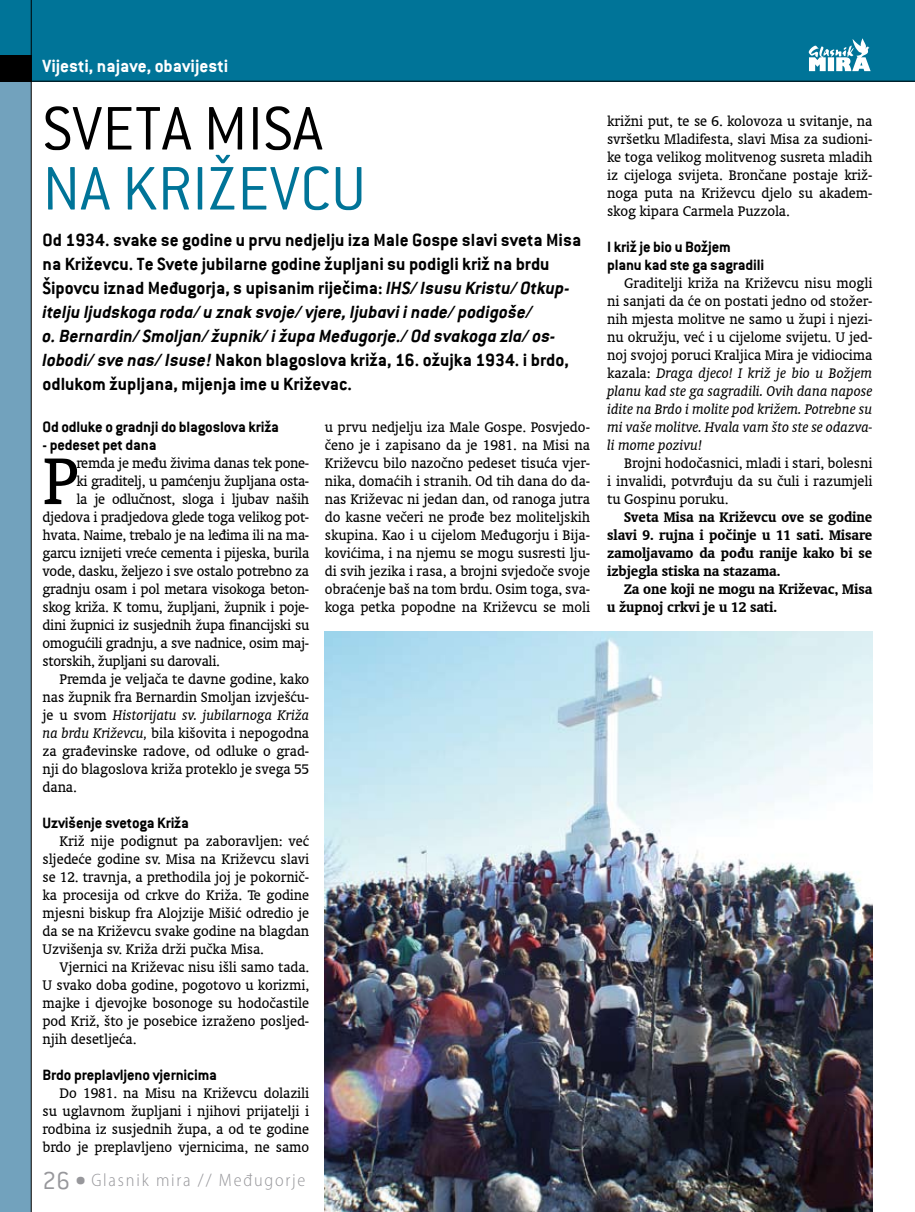
<style>
.page{position:relative;width:915px;height:1212px;background:#fff}
.page>*{position:absolute;margin:0;border:0;box-sizing:border-box;transform-origin:0 0}
.t1{font:75.15px "Oranda L2";color:#000}
.t2{font:300 67.5px "Conduit ITC";color:#007498}
.t3{font:300 67.5px "Conduit ITC";color:#000}
.t4{font:700 19.5px/24px "Conduit ITC";color:#000}
.t5{font:700 19.5px "Conduit ITC";color:#fff}
.t6{font:300 semi-condensed 18px "Myriad Pro";letter-spacing:.1em;color:#97979b}
.t7{font:700 16.5px/18px "Conduit ITC";letter-spacing:-.01em;color:#000}
.t8{font:15.75px/18px "Oranda L2";letter-spacing:-.005em;color:#000;text-align:justify}
.t9{font:700 15.75px/18px "Oranda L2";letter-spacing:-.005em;color:#000;text-align:justify}
.t10{font:italic 15.75px "Oranda L2";letter-spacing:-.005em;color:#000}
.s1{font-style:italic}
.s2{font-style:normal}
.s3{font-family:"Conduit ITC";font-stretch:normal;font-size:27px}
</style>
<div class="page">
<div style="left:0;top:81px;width:31px;height:1131px;background:#72a2bd"></div>
<div style="left:0;top:0;width:914px;height:81px;background:#007498"></div>
<div style="left:0;top:55px;width:31px;height:26px;background:#000"></div>
<hr style="left:31px;top:81px;width:883px;height:1px;background:#000">
<hr style="left:31px;top:0;width:1px;height:1212px;background:#000">
<svg style="left:808px;top:38px;width:62px;height:33px"></svg>
<img style="left:325px;top:631px;width:547px;height:581px">
<p class="t5" style="left:43px;top:55px;width:187px">Vijesti, najave, obavijesti</p>
<h2 class="t3" style="left:43px;top:92px;width:282px">SVETA MISA</h2>
<h2 class="t2" style="left:43px;top:152px;width:324px">NA KRIŽEVCU</h2>
<p class="t4" style="left:43px;top:228px;width:540px">Od 1934. svake se godine u prvu nedjelju iza Male Gospe slavi sveta Misa na Križevcu. Te Svete jubilarne godine župljani su podigli križ na brdu Šipovcu iznad Međugorja, s upisanim riječima: <span class="s1">IHS/ Isusu Kristu/ Otkup&shy;itelju ljudskoga roda/ u znak svoje/ vjere, ljubavi i nade/ podigoše/<br>o. Bernardin/ Smoljan/ župnik/ i župa Međugorje./ Od svakoga zla/ os&shy;lobodi/ sve nas/ Isuse!</span> Nakon blagoslova križa, 16. ožujka 1934. i brdo, odlukom župljana, mijenja ime u Križevac.</p>
<p class="t8" style="left:325px;top:418px;width:267px">u prvu nedjelju iza Male Gospe. Posvjedo&shy;čeno je i zapisano da je 1981. na Misi na Križevcu bilo nazočno pedeset tisuća vjer&shy;nika, domaćih i stranih. Od tih dana do da&shy;nas Križevac ni jedan dan, od ranoga jutra do kasne večeri ne prođe bez moliteljskih skupina. Kao i u cijelom Međugorju i Bija&shy;kovićima, i na njemu se mogu susresti lju&shy;di svih jezika i rasa, a brojni svjedoče svoje obraćenje baš na tom brdu. Osim toga, sva&shy;koga petka popodne na Križevcu se moli</p>
<p class="t7" style="left:43px;top:418px;width:238px">Od odluke o gradnji do blagoslova križa</p>
<p class="t7" style="left:43px;top:436px;width:115px">- pedeset pet dana</p>
<h1 class="t1" style="left:43px;top:435px;width:37px">P</h1>
<p class="t8" style="left:76px;top:454px;width:234px">remda je među živima danas tek pone-</p>
<p class="t8" style="left:76px;top:472px;width:234px">ki graditelj, u pamćenju župljana osta-</p>
<p class="t8" style="left:76px;top:490px;width:234px">la je odlučnost, sloga i ljubav naših</p>
<p class="t8" style="left:43px;top:508px;width:268px">djedova i pradjedova glede toga velikog pot-</p>
<p class="t8" style="left:43px;top:526px;width:268px">hvata. Naime, trebalo je na leđima ili na ma-</p>
<p class="t8" style="left:43px;top:544px;width:268px">garcu iznijeti vreće cementa i pijeska, burila</p>
<p class="t8" style="left:43px;top:562px;width:268px">vode, dasku, željezo i sve ostalo potrebno za</p>
<p class="t8" style="left:43px;top:580px;width:268px">gradnju osam i pol metara visokoga beton-</p>
<p class="t8" style="left:43px;top:598px;width:268px">skog križa. K tomu, župljani, župnik i poje-</p>
<p class="t8" style="left:43px;top:616px;width:268px">dini župnici iz susjednih župa financijski su</p>
<p class="t8" style="left:43px;top:634px;width:268px">omogućili gradnju, a sve nadnice, osim maj-</p>
<p class="t8" style="left:43px;top:652px;width:178px">storskih, župljani su darovali.</p>
<p class="t8" style="left:60px;top:670px;width:251px">Premda je veljača te davne godine, kako</p>
<p class="t8" style="left:43px;top:688px;width:268px">nas župnik fra Bernardin Smoljan izvješću-</p>
<p class="t10" style="left:43px;top:706px;width:268px"><span class="s2">je u svom</span> Historijatu sv. jubilarnoga Križa</p>
<p class="t8" style="left:43px;top:724px;width:268px"><span class="s1">na brdu Križevcu,</span> bila kišovita i nepogodna</p>
<p class="t8" style="left:43px;top:742px;width:268px">za građevinske radove, od odluke o grad-</p>
<p class="t8" style="left:43px;top:760px;width:268px">nji do blagoslova križa proteklo je svega 55</p>
<p class="t8" style="left:43px;top:778px;width:36px">dana.</p>
<p class="t7" style="left:43px;top:814px;width:148px">Uzvišenje svetoga Križa</p>
<p class="t8" style="left:43px;top:832px;width:268px;text-indent:17px">Križ nije podignut pa zaboravljen: već sljedeće godine sv. Misa na Križevcu slavi se 12. travnja, a prethodila joj je pokornič&shy;ka procesija od crkve do Križa. Te godine mjesni biskup fra Alojzije Mišić odredio je da se na Križevcu svake godine na blagdan Uzvišenja sv. Križa drži pučka Misa.</p>
<p class="t8" style="left:43px;top:958px;width:268px;text-indent:17px">Vjernici na Križevac nisu išli samo tada.<br>U svako doba godine, pogotovo u korizmi, majke i djevojke bosonoge su hodočastile pod Križ, što je posebice izraženo posljed&shy;njih desetljeća.</p>
<p class="t7" style="left:43px;top:1066px;width:176px">Brdo preplavljeno vjernicima</p>
<p class="t8" style="left:43px;top:1084px;width:268px;text-indent:17px">Do 1981. na Misu na Križevcu dolazili su uglavnom župljani i njihovi prijatelji i rodbina iz susjednih župa, a od te godine brdo je preplavljeno vjernicima, ne samo</p>
<p class="t6" style="left:43px;top:1170px;width:264px"><span class="s3">26 •</span> Glasnik mira // Međugorje</p>
<p class="t8" style="left:607px;top:112px;width:267px">križni put, te se 6. kolovoza u svitanje, na svršetku Mladifesta, slavi Misa za sudioni&shy;ke toga velikog molitvenog susreta mladih iz cijeloga svijeta. Brončane postaje križ&shy;noga puta na Križevcu djelo su akadem&shy;skog kipara Carmela Puzzola.</p>
<p class="t7" style="left:607px;top:238px;width:158px">I križ je bio u Božjem planu kad ste ga sagradili</p>
<p class="t8" style="left:607px;top:274px;width:267px;text-indent:17px">Graditelji križa na Križevcu nisu mogli ni sanjati da će on postati jedno od stožer&shy;nih mjesta molitve ne samo u župi i njezi&shy;nu okružju, već i u cijelome svijetu. U jed&shy;noj svojoj poruci Kraljica Mira je vidiocima kazala: <span class="s1">Draga djeco! I križ je bio u Božjem planu kad ste ga sagradili. Ovih dana napose idite na Brdo i molite pod križem. Potrebne su mi vaše molitve. Hvala vam što ste se odazva&shy;li mome pozivu!</span></p>
<p class="t8" style="left:607px;top:454px;width:267px;text-indent:17px">Brojni hodočasnici, mladi i stari, bolesni i invalidi, potvrđuju da su čuli i razumjeli tu Gospinu poruku.</p>
<p class="t9" style="left:607px;top:508px;width:267px;text-indent:17px">Sveta Misa na Križevcu ove se godine slavi 9. rujna i počinje u 11 sati. Misare zamoljavamo da pođu ranije kako bi se izbjegla stiska na stazama.</p>
<p class="t9" style="left:607px;top:580px;width:267px;text-indent:17px">Za one koji ne mogu na Križevac, Misa u župnoj crkvi je u 12 sati.</p>
</div>
